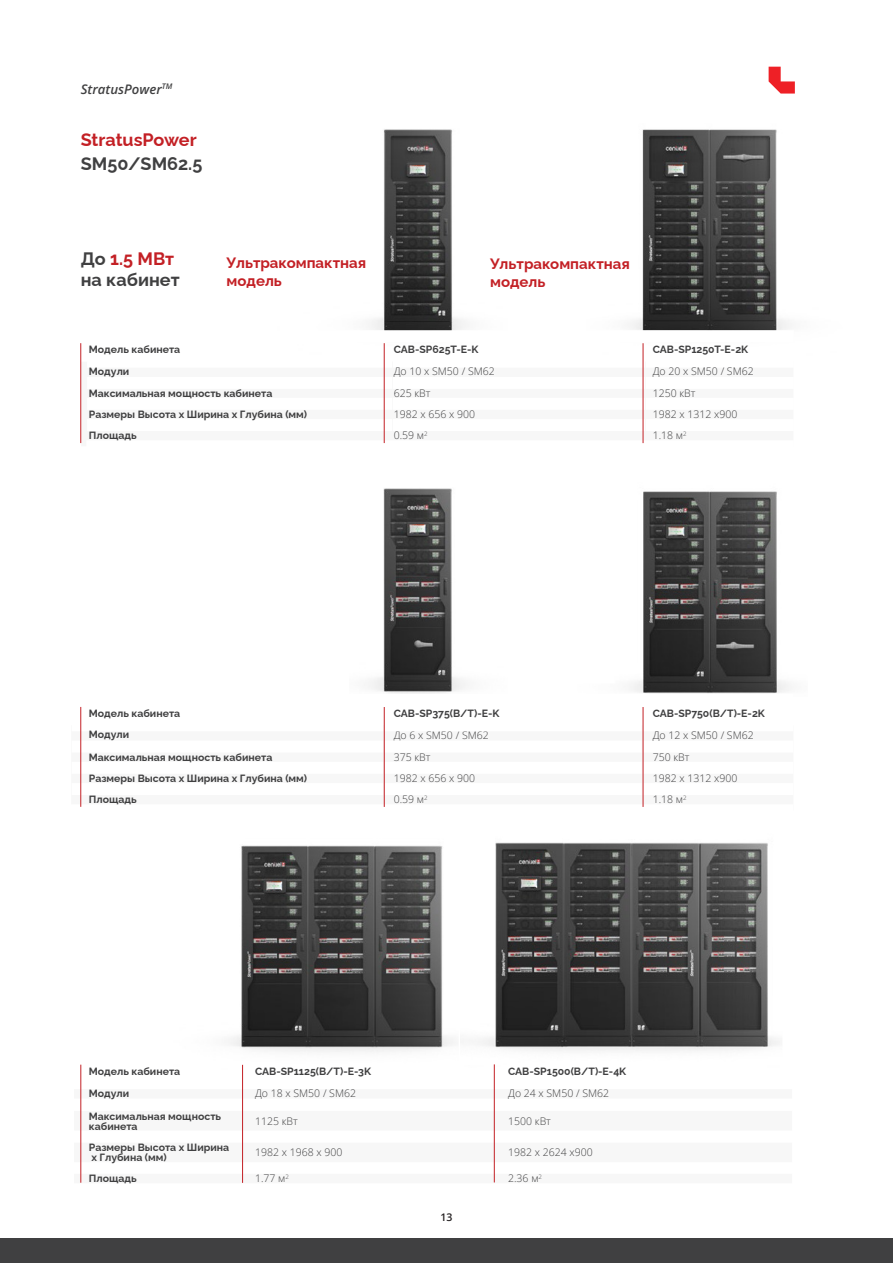
<style>
.page{position:relative;width:893px;height:1263px;background:#fff}
.page>*{position:absolute;margin:0;border:0;box-sizing:border-box;transform-origin:0 0}
.t1{font:700 18px "Raleway";letter-spacing:-.005em;color:#c32025}
.t2{font:700 18px "Raleway";color:#404041}
.t3{font:700 15px/18px "Raleway";color:#c32025}
.t4{font:italic 600 13.2px "Open Sans";color:#404041}
.t5{font:700 10.5px "Raleway";color:#404041}
.t6{font:300 10.5px "Open Sans";color:#404041}
.t7{font:600 10.5px "Open Sans";color:#231f20}
.s1{color:#404041}
</style>
<div class="page">
<div style="left:0;top:1239px;width:893px;height:24px;background:#404041"></div>
<img style="left:230px;top:845px;width:224px;height:263px">
<img style="left:563px;top:842px;width:217px;height:209px">
<img style="left:478px;top:842px;width:85px;height:264px">
<img style="left:630px;top:491px;width:159px;height:203px">
<img style="left:630px;top:77px;width:159px;height:279px">
<img style="left:369px;top:488px;width:97px;height:206px">
<img style="left:371px;top:129px;width:95px;height:227px">
<svg style="left:769px;top:67px;width:26px;height:27px"></svg>
<hr style="left:494px;top:1096px;width:298px;height:2px;background:#f7f7f7">
<hr style="left:245px;top:1096px;width:249px;height:2px;background:#f7f7f7">
<hr style="left:74px;top:1096px;width:171px;height:2px;background:#f7f7f7">
<hr style="left:494px;top:1094px;width:298px;height:2px;background:#f7f7f7">
<hr style="left:245px;top:1094px;width:249px;height:2px;background:#f7f7f7">
<hr style="left:74px;top:1094px;width:171px;height:2px;background:#f7f7f7">
<hr style="left:494px;top:1091px;width:298px;height:3px;background:#f7f7f7">
<hr style="left:245px;top:1091px;width:249px;height:3px;background:#f7f7f7">
<hr style="left:74px;top:1091px;width:171px;height:3px;background:#f7f7f7">
<hr style="left:494px;top:1089px;width:298px;height:2px;background:#f7f7f7">
<hr style="left:245px;top:1089px;width:249px;height:2px;background:#f7f7f7">
<hr style="left:74px;top:1089px;width:171px;height:2px;background:#f7f7f7">
<svg style="left:80px;top:1111px;width:414px;height:19px"></svg>
<svg style="left:80px;top:1142px;width:414px;height:20px"></svg>
<hr style="left:494px;top:1181px;width:298px;height:2px;background:#f7f7f7">
<hr style="left:245px;top:1181px;width:249px;height:2px;background:#f7f7f7">
<hr style="left:74px;top:1181px;width:171px;height:2px;background:#f7f7f7">
<hr style="left:494px;top:1178px;width:298px;height:3px;background:#f7f7f7">
<hr style="left:245px;top:1178px;width:249px;height:3px;background:#f7f7f7">
<hr style="left:74px;top:1178px;width:171px;height:3px;background:#f7f7f7">
<hr style="left:494px;top:1176px;width:298px;height:2px;background:#f7f7f7">
<hr style="left:245px;top:1176px;width:249px;height:2px;background:#f7f7f7">
<hr style="left:74px;top:1176px;width:171px;height:2px;background:#f7f7f7">
<hr style="left:494px;top:1174px;width:298px;height:2px;background:#f7f7f7">
<hr style="left:245px;top:1174px;width:249px;height:2px;background:#f7f7f7">
<hr style="left:74px;top:1174px;width:171px;height:2px;background:#f7f7f7">
<hr style="left:81px;top:1065px;width:1px;height:118px;background:#c32025">
<hr style="left:242px;top:1065px;width:1px;height:118px;background:#c32025">
<hr style="left:494px;top:1064px;width:1px;height:118px;background:#c32025">
<hr style="left:81px;top:707px;width:1px;height:100px;background:#c32025">
<hr style="left:384px;top:707px;width:1px;height:100px;background:#c32025">
<hr style="left:643px;top:707px;width:1px;height:100px;background:#c32025">
<div style="left:86px;top:330px;width:306px;height:12px;background:#fff"></div>
<div style="left:392px;top:330px;width:254px;height:12px;background:#fff"></div>
<div style="left:646px;top:330px;width:148px;height:12px;background:#fff"></div>
<hr style="left:81px;top:343px;width:1px;height:100px;background:#c32025">
<hr style="left:384px;top:343px;width:1px;height:100px;background:#c32025">
<hr style="left:643px;top:343px;width:1px;height:100px;background:#c32025">
<p class="t4" style="left:81px;top:80px;width:93px">StratusPower<sup>TM</sup></p>
<p class="t1" style="left:81px;top:126px;width:117px">StratusPower</p>
<p class="t2" style="left:81px;top:150px;width:123px">SM50/SM62.5</p>
<p class="t1" style="left:81px;top:244px;width:95px"><span class="s1">До</span> 1.5 МВт</p>
<p class="t2" style="left:81px;top:266px;width:100px">на кабинет</p>
<p class="t3" style="left:227px;top:253px;width:141px">Ультракомпактная модель</p>
<p class="t3" style="left:490px;top:253px;width:141px">Ультракомпактная модель</p>
<p class="t5" style="left:89px;top:341px;width:93px">Модель кабинета</p>
<p class="t5" style="left:89px;top:363px;width:42px">Модули</p>
<p class="t5" style="left:89px;top:385px;width:185px">Максимальная мощность кабинета</p>
<p class="t5" style="left:89px;top:406px;width:220px">Размеры Высота х Ширина х Глубина (мм)</p>
<p class="t5" style="left:89px;top:427px;width:49px">Площадь</p>
<p class="t5" style="left:394px;top:341px;width:86px">CAB-SP625T-E-K</p>
<p class="t5" style="left:653px;top:341px;width:97px">CAB-SP1250T-E-2K</p>
<p class="t6" style="left:394px;top:364px;width:103px">До 10 x SM50 / SM62</p>
<p class="t6" style="left:653px;top:364px;width:103px">До 20 x SM50 / SM62</p>
<p class="t6" style="left:394px;top:386px;width:38px">625 кВт</p>
<p class="t6" style="left:653px;top:386px;width:44px">1250 кВт</p>
<p class="t6" style="left:394px;top:407px;width:83px">1982 x 656 x 900</p>
<p class="t6" style="left:394px;top:428px;width:35px">0.59 м<sup>2</sup></p>
<p class="t6" style="left:653px;top:407px;width:86px">1982 x 1312 x900</p>
<p class="t6" style="left:653px;top:428px;width:35px">1.18 м<sup>2</sup></p>
<p class="t5" style="left:89px;top:705px;width:93px">Модель кабинета</p>
<p class="t5" style="left:89px;top:727px;width:42px">Модули</p>
<p class="t5" style="left:89px;top:749px;width:185px">Максимальная мощность кабинета</p>
<p class="t5" style="left:89px;top:770px;width:220px">Размеры Высота х Ширина х Глубина (мм)</p>
<p class="t5" style="left:89px;top:791px;width:49px">Площадь</p>
<p class="t5" style="left:394px;top:705px;width:107px">CAB-SP375(B/T)-E-K</p>
<p class="t5" style="left:653px;top:705px;width:114px">CAB-SP750(B/T)-E-2K</p>
<p class="t6" style="left:394px;top:728px;width:97px">До 6 x SM50 / SM62</p>
<p class="t6" style="left:394px;top:750px;width:38px">375 кВт</p>
<p class="t6" style="left:653px;top:750px;width:38px">750 кВт</p>
<p class="t6" style="left:394px;top:771px;width:83px">1982 x 656 x 900</p>
<p class="t6" style="left:394px;top:792px;width:35px">0.59 м<sup>2</sup></p>
<p class="t6" style="left:653px;top:728px;width:103px">До 12 x SM50 / SM62</p>
<p class="t6" style="left:653px;top:771px;width:86px">1982 x 1312 x900</p>
<p class="t6" style="left:653px;top:792px;width:35px">1.18 м<sup>2</sup></p>
<p class="t5" style="left:89px;top:1063px;width:93px">Модель кабинета</p>
<p class="t5" style="left:255px;top:1063px;width:117px">CAB-SP1125(B/T)-E-3K</p>
<p class="t5" style="left:508px;top:1063px;width:120px">CAB-SP1500(B/T)-E-4K</p>
<p class="t5" style="left:89px;top:1085px;width:42px">Модули</p>
<p class="t5" style="left:89px;top:1108px;width:134px">Максимальная мощность</p>
<p class="t5" style="left:89px;top:1118px;width:50px">кабинета</p>
<p class="t5" style="left:89px;top:1139px;width:142px">Размеры Высота х Ширина</p>
<p class="t5" style="left:91px;top:1149px;width:77px">х Глубина (мм)</p>
<p class="t5" style="left:89px;top:1170px;width:49px">Площадь</p>
<p class="t6" style="left:255px;top:1086px;width:103px">До 18 x SM50 / SM62</p>
<p class="t6" style="left:255px;top:1113px;width:44px">1125 кВт</p>
<p class="t6" style="left:255px;top:1145px;width:89px">1982 x 1968 x 900</p>
<p class="t6" style="left:255px;top:1171px;width:35px">1.77 м<sup>2</sup></p>
<p class="t6" style="left:508px;top:1086px;width:103px">До 24 x SM50 / SM62</p>
<p class="t6" style="left:508px;top:1113px;width:44px">1500 кВт</p>
<p class="t6" style="left:508px;top:1145px;width:86px">1982 x 2624 x900</p>
<p class="t6" style="left:508px;top:1171px;width:35px">2.36 м<sup>2</sup></p>
<p class="t7" style="left:440px;top:1210px;width:14px">13</p>
</div>
